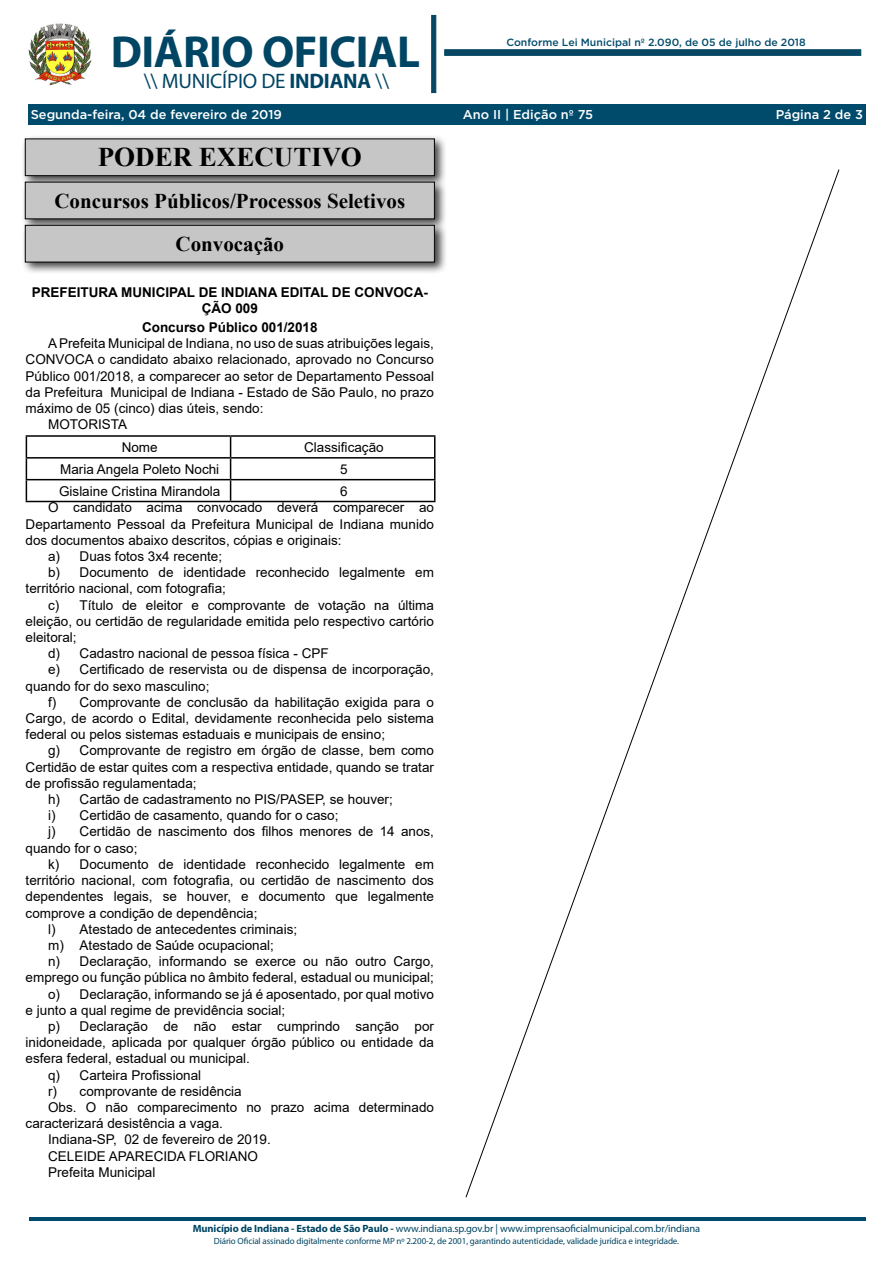
<style>
.page{position:relative;width:893px;height:1263px;background:#fff}
.page>*{position:absolute;margin:0;border:0;box-sizing:border-box;transform-origin:0 0}
.t1{font:700 45px "Myriad Pro";letter-spacing:-.01em;color:#004563}
.t2{font:700 27px "Times New Roman";color:#000}
.t3{font:700 21px "Times New Roman";color:#000}
.t4{font:21px "Myriad Pro";letter-spacing:-.01em;color:#004563}
._2_-_Corpo{font:13.5px/16.2px "Arial";color:#000;text-align:justify}
._1_-_Cabeçalho{font:700 13.5px/16.2px "Arial";color:#000;text-align:center}
.t5{font:500 12.75px "Gotham";color:#fff}
.t6{font:10.5px "Myriad Pro";letter-spacing:-.01em;color:#004563}
.t7{font:500 10.5px "Gotham";color:#004b6c}
.t8{font:9px "Myriad Pro";letter-spacing:-.01em;color:#004563}
.s1{font-weight:700}
</style>
<div class="page">
<div style="left:28px;top:104px;width:837px;height:21px;background:#004b6c"></div>
<img style="left:28px;top:23px;width:64px;height:63px">
<svg style="left:431px;top:15px;width:5px;height:78px"></svg>
<svg style="left:444px;top:50px;width:417px;height:6px;background:#094965"></svg>
<hr style="left:29px;top:1218px;width:836px;height:3px;background:#004b6c">
<div style="left:21px;top:135px;width:427px;height:54px;background:#000;opacity:.75"></div>
<div style="left:25px;top:139px;width:409px;height:37px;background:#c6c6c6"></div>
<div style="left:25px;top:139px;width:410px;height:37px;border:1px solid #000"></div>
<div style="left:21px;top:178px;width:426px;height:54px;background:#000;opacity:.75"></div>
<div style="left:25px;top:182px;width:409px;height:37px;background:#c6c6c6"></div>
<div style="left:21px;top:221px;width:426px;height:54px;background:#000;opacity:.75"></div>
<div style="left:25px;top:225px;width:409px;height:37px;background:#c6c6c6"></div>
<div style="left:25px;top:225px;width:410px;height:37px;border:1px solid #000"></div>
<hr style="left:26px;top:435px;width:205px;height:2px;background:#000">
<hr style="left:231px;top:435px;width:204px;height:2px;background:#000">
<hr style="left:26px;top:457px;width:205px;height:2px;background:#000">
<hr style="left:231px;top:457px;width:204px;height:2px;background:#000">
<hr style="left:26px;top:479px;width:205px;height:1px;background:#000">
<svg style="left:26px;top:437px;width:1px;height:64px"></svg>
<hr style="left:231px;top:479px;width:204px;height:1px;background:#000">
<svg style="left:230px;top:437px;width:1px;height:64px"></svg>
<svg style="left:434px;top:437px;width:1px;height:64px"></svg>
<hr style="left:26px;top:501px;width:205px;height:1px;background:#000">
<hr style="left:231px;top:501px;width:204px;height:1px;background:#000">
<svg style="left:465px;top:169px;width:374px;height:1029px"></svg>
<h1 class="t1" style="left:111px;top:23px;width:311px">DIÁRIO OFICIAL</h1>
<h3 class="t4" style="left:144px;top:68px;width:247px">\\ MUNICÍPIO DE <span class="s1">INDIANA</span> \\</h3>
<p class="t7" style="left:506px;top:35px;width:301px">Conforme Lei Municipal nº 2.090, de 05 de julho de 2018</p>
<p class="t5" style="left:31px;top:106px;width:253px">Segunda-feira, 04 de fevereiro de 2019</p>
<p class="t5" style="left:463px;top:106px;width:132px">Ano II | Edição nº 75</p>
<p class="t5" style="left:776px;top:106px;width:89px">Página 2 de 3</p>
<p class="t2" style="left:98px;top:138px;width:266px">PODER EXECUTIVO</p>
<p class="t3" style="left:54px;top:185px;width:352px">Concursos Públicos/Processos Seletivos</p>
<p class="t3" style="left:176px;top:229px;width:110px">Convocação</p>
<p class="_1_-_Cabeçalho" style="left:32px;top:284px;width:398px">PREFEITURA MUNICIPAL DE INDIANA EDITAL DE CONVOCA-<br>ÇÃO 009</p>
<p class="_1_-_Cabeçalho" style="left:142px;top:319px;width:177px">Concurso Público 001/2018</p>
<p class="_2_-_Corpo" style="left:26px;top:335px;width:410px;text-indent:23px">A Prefeita Municipal de Indiana, no uso de suas atribuições legais, CONVOCA o candidato abaixo relacionado, aprovado no Concurso Público 001/2018, a comparecer ao setor de Departamento Pessoal da Prefeitura Municipal de Indiana - Estado de São Paulo, no prazo máximo de 05 (cinco) dias úteis, sendo:</p>
<p class="_2_-_Corpo" style="left:48px;top:416px;width:81px">MOTORISTA</p>
<p class="_2_-_Corpo" style="left:122px;top:439px;width:38px">Nome</p>
<p class="_2_-_Corpo" style="left:304px;top:439px;width:81px">Classificação</p>
<p class="_2_-_Corpo" style="left:60px;top:461px;width:161px">Maria Angela Poleto Nochi</p>
<p class="_2_-_Corpo" style="left:340px;top:461px;width:9px">5</p>
<p class="_2_-_Corpo" style="left:59px;top:483px;width:163px">Gislaine Cristina Mirandola</p>
<p class="_2_-_Corpo" style="left:340px;top:483px;width:9px">6</p>
<p class="_2_-_Corpo" style="left:26px;top:499px;width:410px;text-indent:23px">O candidato acima convocado deverá comparecer ao Departamento Pessoal da Prefeitura Municipal de Indiana munido dos documentos abaixo descritos, cópias e originais:</p>
<p class="_2_-_Corpo" style="left:48px;top:548px;width:176px">a) Duas fotos 3x4 recente;</p>
<p class="_2_-_Corpo" style="left:26px;top:564px;width:410px;text-indent:23px">b) Documento de identidade reconhecido legalmente em território nacional, com fotografia;</p>
<p class="_2_-_Corpo" style="left:26px;top:597px;width:410px;text-indent:23px">c) Título de eleitor e comprovante de votação na última eleição, ou certidão de regularidade emitida pelo respectivo cartório eleitoral;</p>
<p class="_2_-_Corpo" style="left:48px;top:645px;width:282px">d) Cadastro nacional de pessoa física - CPF</p>
<p class="_2_-_Corpo" style="left:26px;top:661px;width:410px;text-indent:23px">e) Certificado de reservista ou de dispensa de incorporação, quando for do sexo masculino;</p>
<p class="_2_-_Corpo" style="left:26px;top:694px;width:410px;text-indent:23px">f) Comprovante de conclusão da habilitação exigida para o Cargo, de acordo o Edital, devidamente reconhecida pelo sistema federal ou pelos sistemas estaduais e municipais de ensino;</p>
<p class="_2_-_Corpo" style="left:26px;top:742px;width:410px;text-indent:23px">g) Comprovante de registro em órgão de classe, bem como Certidão de estar quites com a respectiva entidade, quando se tratar de profissão regulamentada;</p>
<p class="_2_-_Corpo" style="left:48px;top:791px;width:346px">h) Cartão de cadastramento no PIS/PASEP, se houver;</p>
<p class="_2_-_Corpo" style="left:48px;top:807px;width:292px">i) Certidão de casamento, quando for o caso;</p>
<p class="_2_-_Corpo" style="left:26px;top:823px;width:410px;text-indent:23px">j) Certidão de nascimento dos filhos menores de 14 anos, quando for o caso;</p>
<p class="_2_-_Corpo" style="left:26px;top:856px;width:410px;text-indent:23px">k) Documento de identidade reconhecido legalmente em território nacional, com fotografia, ou certidão de nascimento dos dependentes legais, se houver, e documento que legalmente comprove a condição de dependência;</p>
<p class="_2_-_Corpo" style="left:48px;top:921px;width:251px">l) Atestado de antecedentes criminais;</p>
<p class="_2_-_Corpo" style="left:48px;top:937px;width:227px">m) Atestado de Saúde ocupacional;</p>
<p class="_2_-_Corpo" style="left:26px;top:953px;width:410px;text-align:right">n) Declaração, informando se exerce ou não outro Cargo, emprego ou função pública no âmbito federal, estadual ou municipal;</p>
<p class="_2_-_Corpo" style="left:26px;top:985px;width:410px;text-indent:23px">o) Declaração, informando se já é aposentado, por qual motivo e junto a qual regime de previdência social;</p>
<p class="_2_-_Corpo" style="left:26px;top:1018px;width:410px;text-indent:23px">p) Declaração de não estar cumprindo sanção por inidoneidade, aplicada por qualquer órgão público ou entidade da esfera federal, estadual ou municipal.</p>
<p class="_2_-_Corpo" style="left:48px;top:1066px;width:155px">q) Carteira Profissional</p>
<p class="_2_-_Corpo" style="left:48px;top:1083px;width:195px">r) comprovante de residência</p>
<p class="_2_-_Corpo" style="left:26px;top:1099px;width:410px;text-indent:23px">Obs. O não comparecimento no prazo acima determinado caracterizará desistência a vaga.</p>
<p class="_2_-_Corpo" style="left:48px;top:1131px;width:224px">Indiana-SP, 02 de fevereiro de 2019.</p>
<p class="_2_-_Corpo" style="left:48px;top:1147px;width:211px">CELEIDE APARECIDA FLORIANO</p>
<p class="_2_-_Corpo" style="left:48px;top:1164px;width:109px">Prefeita Municipal</p>
<p class="t6" style="left:193px;top:1222px;width:509px"><span class="s1">Município de Indiana - Estado de São Paulo -</span> www.indiana.sp.gov.br | www.imprensaoficialmunicipal.com.br/indiana</p>
<p class="t8" style="left:214px;top:1236px;width:467px">Diário Oficial assinado digitalmente conforme MP nº 2.200-2, de 2001, garantindo autenticidade, validade jurídica e integridade.</p>
</div>
